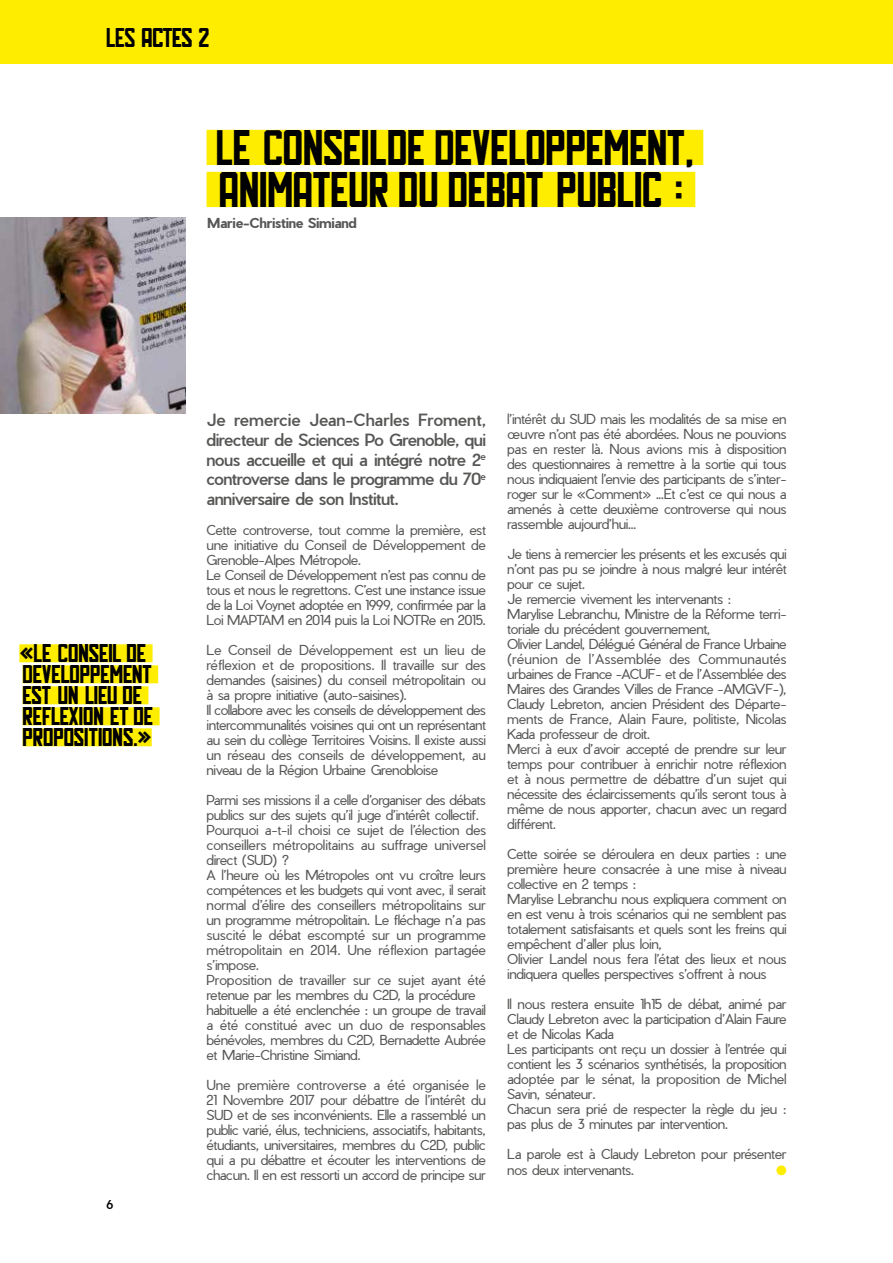
<style>
.page{position:relative;width:893px;height:1263px;background:#fff}
.page>*{position:absolute;margin:0;border:0;box-sizing:border-box;transform-origin:0 0}
.t1{font:49.5px/42px "Hal Hal";color:#000}
.t2{font:27px "Hal Hal";letter-spacing:-.02em;color:#000}
.t3{font:25.5px/21px "Hal Hal";color:#000}
.t4{font:500 16.5px/19.8px "Pier Sans";letter-spacing:-.025em;color:#575756;text-align:justify}
.t5{font:300 13.5px/15px "Pier Sans";letter-spacing:-.03em;color:#575756}
.t6{font:700 13.5px "Pier Sans";letter-spacing:-.015em;color:#575756}
.t7{font:13.5px "Zapf Dingbats ITC";color:#ffed00}
.t8{font:500 12px "Pier Sans";color:#000}
</style>
<div class="page">
<div style="left:0;top:0;width:893px;height:64px;background:#ffed00"></div>
<div style="left:207px;top:130px;width:496px;height:35px;background:#ffed00"></div>
<div style="left:207px;top:172px;width:488px;height:35px;background:#ffed00"></div>
<img style="left:0;top:218px;width:185px;height:195px">
<div style="left:19px;top:644px;width:134px;height:18px;background:#ffed00"></div>
<div style="left:23px;top:665px;width:135px;height:18px;background:#ffed00"></div>
<div style="left:23px;top:686px;width:125px;height:18px;background:#ffed00"></div>
<div style="left:23px;top:707px;width:137px;height:18px;background:#ffed00"></div>
<div style="left:23px;top:728px;width:129px;height:18px;background:#ffed00"></div>
<h2 class="t2" style="left:106px;top:23px;width:105px">LES ACTES 2</h2>
<h1 class="t1" style="left:216px;top:127px;width:479px">LE CONSEILDE DEVELOPPEMENT,<br>ANIMATEUR DU DEBAT PUBLIC :</h1>
<p class="t6" style="left:207px;top:213px;width:151px">Marie-Christine Simiand</p>
<h3 class="t3" style="left:19px;top:643px;width:135px">«LE CONSEIL DE<br>DEVELOPPEMENT<br>EST UN LIEU DE<br>REFLEXION ET DE<br>PROPOSITIONS.»</h3>
<p class="t8" style="left:106px;top:1196px;width:9px">6</p>
<p class="t4" style="left:207px;top:410px;width:281px">Je remercie Jean-Charles Froment, directeur de Sciences Po Grenoble, qui nous accueille et qui a intégré notre 2<sup>e </sup>controverse dans le programme du 70<sup>e </sup>anniversaire de son Institut.</p>
<p class="t5" style="left:207px;top:523px;width:281px">Cette controverse, tout comme la première, est une initiative du Conseil de Développement de Grenoble-Alpes Métropole.<br>Le Conseil de Développement n’est pas connu de tous et nous le regrettons. C’est une instance issue de la Loi Voynet adoptée en 1999, confirmée par la Loi MAPTAM en 2014 puis la Loi NOTRe en 2015.</p>
<p class="t5" style="left:207px;top:643px;width:281px">Le Conseil de Développement est un lieu de réflexion et de propositions. Il travaille sur des demandes (saisines) du conseil métropolitain ou à sa propre initiative (auto-saisines).<br>Il collabore avec les conseils de développement des intercommunalités voisines qui ont un représentant au sein du collège Territoires Voisins. Il existe aussi un réseau des conseils de développement, au niveau de la Région Urbaine Grenobloise</p>
<p class="t5" style="left:207px;top:793px;width:281px">Parmi ses missions il a celle d’organiser des débats publics sur des sujets qu’il juge d’intérêt collectif.<br>Pourquoi a-t-il choisi ce sujet de l’élection des conseillers métropolitains au suffrage universel direct (SUD) ?<br>A l’heure où les Métropoles ont vu croître leurs compétences et les budgets qui vont avec, il serait normal d’élire des conseillers métropolitains sur un programme métropolitain. Le fléchage n’a pas suscité le débat escompté sur un programme métropolitain en 2014. Une réflexion partagée s’impose.<br>Proposition de travailler sur ce sujet ayant été retenue par les membres du C2D, la procédure habituelle a été enclenchée : un groupe de travail a été constitué avec un duo de responsables bénévoles, membres du C2D, Bernadette Aubrée et Marie-Christine Simiand.</p>
<p class="t5" style="left:207px;top:1078px;width:281px;text-align:justify">Une première controverse a été organisée le 21 Novembre 2017 pour débattre de l’intérêt du SUD et de ses inconvénients. Elle a rassemblé un public varié, élus, techniciens, associatifs, habitants, étudiants, universitaires, membres du C2D, public qui a pu débattre et écouter les interventions de chacun. Il en est ressorti un accord de principe sur</p>
<p class="t5" style="left:507px;top:411px;width:281px;text-align:justify">l’intérêt du SUD mais les modalités de sa mise en œuvre n’ont pas été abordées. Nous ne pouvions pas en rester là. Nous avions mis à disposition des questionnaires à remettre à la sortie qui tous nous indiquaient l’envie des participants de s’inter&shy;roger sur le «Comment» ...Et c’est ce qui nous a amenés à cette deuxième controverse qui nous rassemble aujourd’hui...</p>
<p class="t5" style="left:507px;top:546px;width:281px">Je tiens à remercier les présents et les excusés qui n’ont pas pu se joindre à nous malgré leur intérêt pour ce sujet.<br>Je remercie vivement les intervenants :<br>Marylise Lebranchu, Ministre de la Réforme terri&shy;toriale du précédent gouvernement,<br>Olivier Landel, Délégué Général de France Urbaine (réunion de l’Assemblée des Communautés urbaines de France -ACUF- et de l’Assemblée des Maires des Grandes Villes de France -AMGVF-), Claudy Lebreton, ancien Président des Départe&shy;ments de France, Alain Faure, politiste, Nicolas Kada professeur de droit.<br>Merci à eux d’avoir accepté de prendre sur leur temps pour contribuer à enrichir notre réflexion et à nous permettre de débattre d’un sujet qui nécessite des éclaircissements qu’ils seront tous à même de nous apporter, chacun avec un regard différent.</p>
<p class="t5" style="left:507px;top:846px;width:281px">Cette soirée se déroulera en deux parties : une première heure consacrée à une mise à niveau collective en 2 temps :<br>Marylise Lebranchu nous expliquera comment on en est venu à trois scénarios qui ne semblent pas totalement satisfaisants et quels sont les freins qui empêchent d’aller plus loin,<br>Olivier Landel nous fera l’état des lieux et nous indiquera quelles perspectives s’offrent à nous</p>
<p class="t5" style="left:507px;top:996px;width:281px">Il nous restera ensuite 1h15 de débat, animé par Claudy Lebreton avec la participation d’Alain Faure et de Nicolas Kada<br>Les participants ont reçu un dossier à l’entrée qui contient les 3 scénarios synthétisés, la proposition adoptée par le sénat, la proposition de Michel Savin, sénateur.<br>Chacun sera prié de respecter la règle du jeu : pas plus de 3 minutes par intervention.</p>
<p class="t5" style="left:507px;top:1145px;width:281px;line-height:16.2px">La parole est à Claudy Lebreton pour présenter nos deux intervenants.</p>
<p class="t7" style="left:776px;top:1164px;width:12px">●</p>
</div>
